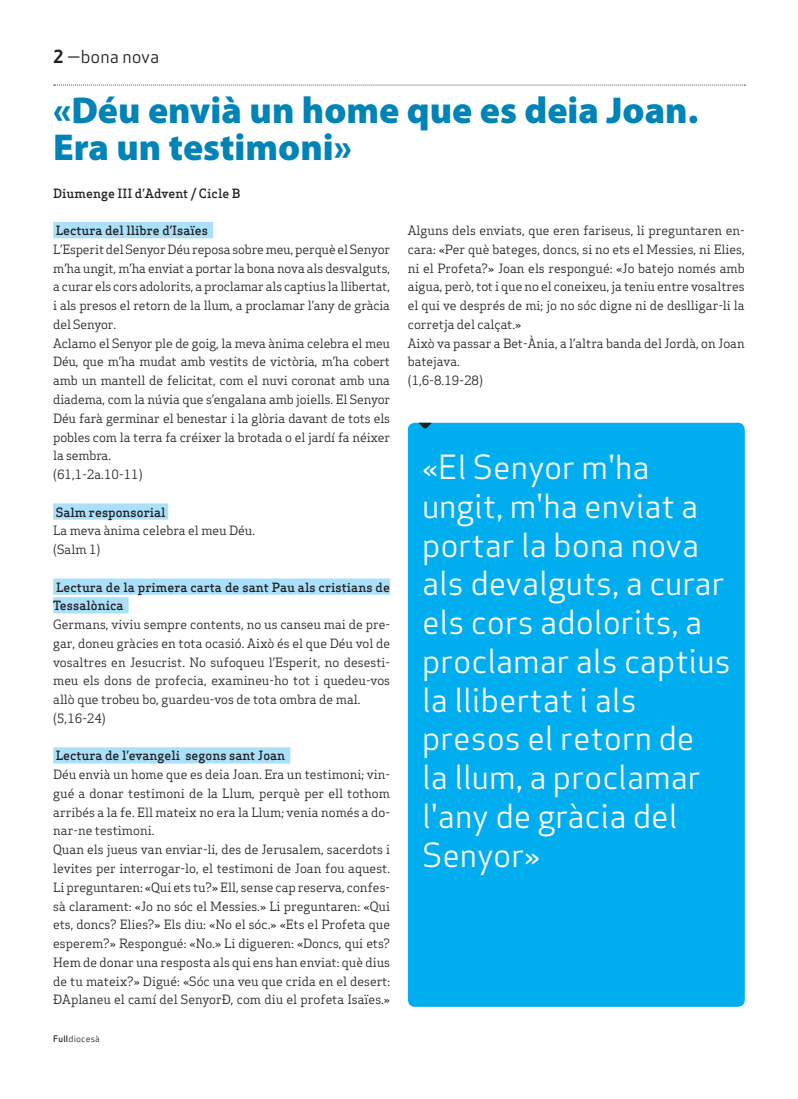
<style>
.page{position:relative;width:798px;height:1099px;background:#fff}
.page>*{position:absolute;margin:0;border:0;box-sizing:border-box;transform-origin:0 0}
.t1{font:900 37.5px/37.5px "Myriad Pro";color:#0083b6}
.t2{font:32.5px/38.8px "Apex Sans Book T";color:#fff}
.t3{font:17.5px "Apex Sans Book T";color:#231f20}
.t4{font:12.5px/18.8px "Apex Serif";color:#231f20}
.t5{font:500 12.5px/18.8px "Apex Serif";color:#231f20}
.t6{font:8.75px "Apex Sans Book T";letter-spacing:.02em;color:#231f20}
.s1{font-family:"Apex Sans Bold T"}
.s2{font-family:"Apex Sans Medium T"}
</style>
<div class="page">
<svg style="left:54px;top:85px;width:691px;height:1px"></svg>
<div style="left:53px;top:222px;width:160px;height:16px;background:#aae0f9"></div>
<div style="left:53px;top:503px;width:115px;height:16px;background:#aae0f9"></div>
<div style="left:53px;top:578px;width:337px;height:16px;background:#aae0f9"></div>
<div style="left:53px;top:597px;width:75px;height:16px;background:#aae0f9"></div>
<div style="left:53px;top:747px;width:237px;height:16px;background:#aae0f9"></div>
<div style="left:407px;top:423px;width:337px;height:583px;background:#00aeef;border-radius:7px"></div>
<svg style="left:419px;top:423px;width:12px;height:6px"></svg>
<h3 class="t3" style="left:53px;top:46px;width:107px"><span class="s1">2</span> —bona nova</h3>
<h1 class="t1" style="left:53px;top:90px;width:646px">«Déu envià un home que es deia Joan.<br>Era un testimoni»</h1>
<p class="t5" style="left:53px;top:183px;width:189px">Diumenge III d’Advent / Cicle B</p>
<p class="t5" style="left:56px;top:221px;width:154px">Lectura del llibre d’Isaïes</p>
<p class="t4" style="left:53px;top:240px;width:338px">L’Esperit del Senyor Déu reposa sobre meu, perquè el Senyor m’ha ungit, m’ha enviat a portar la bona nova als desvalguts, a curar els cors adolorits, a proclamar als captius la llibertat, i als presos el retorn de la llum, a proclamar l’any de gràcia del Senyor.<br>Aclamo el Senyor ple de goig, la meva ànima celebra el meu Déu, que m’ha mudat amb vestits de victòria, m’ha cobert amb un mantell de felicitat, com el nuvi coronat amb una diadema, com la núvia que s’engalana amb joiells. El Senyor Déu farà germinar el benestar i la glòria davant de tots els pobles com la terra fa créixer la brotada o el jardí fa néixer la sembra.<br>(61,1-2a.10-11)</p>
<p class="t5" style="left:56px;top:502px;width:111px">Salm responsorial</p>
<p class="t4" style="left:53px;top:521px;width:203px">La meva ànima celebra el meu Déu. (Salm 1)</p>
<p class="t5" style="left:53px;top:577px;width:338px">Lectura de la primera carta de sant Pau als cristians de<br>Tessalònica</p>
<p class="t4" style="left:53px;top:615px;width:338px">Germans, viviu sempre contents, no us canseu mai de pre&shy;gar, doneu gràcies en tota ocasió. Això és el que Déu vol de vosaltres en Jesucrist. No sufoqueu l’Esperit, no desesti&shy;meu els dons de profecia, examineu-ho tot i quedeu-vos allò que trobeu bo, guardeu-vos de tota ombra de mal. (5,16-24)</p>
<p class="t5" style="left:56px;top:746px;width:231px">Lectura de l’evangeli segons sant Joan</p>
<p class="t4" style="left:53px;top:765px;width:338px">Déu envià un home que es deia Joan. Era un testimoni; vin&shy;gué a donar testimoni de la Llum, perquè per ell tothom arribés a la fe. Ell mateix no era la Llum; venia només a do&shy;nar-ne testimoni.<br>Quan els jueus van enviar-li, des de Jerusalem, sacerdots i levites per interrogar-lo, el testimoni de Joan fou aquest.<br>Li preguntaren: «Qui ets tu?» Ell, sense cap reserva, confes&shy;sà clarament: «Jo no sóc el Messies.» Li preguntaren: «Qui ets, doncs? Elies?» Els diu: «No el sóc.» «Ets el Profeta que esperem?» Respongué: «No.» Li digueren: «Doncs, qui ets?<br>Hem de donar una resposta als qui ens han enviat: què dius de tu mateix?» Digué: «Sóc una veu que crida en el desert:<br>ÐAplaneu el camí del SenyorÐ, com diu el profeta Isaïes.»</p>
<p class="t6" style="left:53px;top:1032px;width:48px"><span class="s2">Full</span>diocesà</p>
<p class="t4" style="left:407px;top:221px;width:338px">Alguns dels enviats, que eren fariseus, li preguntaren en&shy;cara: «Per què bateges, doncs, si no ets el Messies, ni Elies, ni el Profeta?» Joan els respongué: «Jo batejo només amb aigua, però, tot i que no el coneixeu, ja teniu entre vosaltres el qui ve després de mi; jo no sóc digne ni de deslligar-li la corretja del calçat.»<br>Això va passar a Bet-Ània, a l’altra banda del Jordà, on Joan batejava.<br>(1,6-8.19-28)</p>
<h2 class="t2" style="left:422px;top:447px;width:310px">«El Senyor m'ha ungit, m'ha enviat a portar la bona nova als devalguts, a curar els cors adolorits, a proclamar als captius la llibertat i als presos el retorn de<br>la llum, a proclamar l'any de gràcia del<br>Senyor»</h2>
</div>
